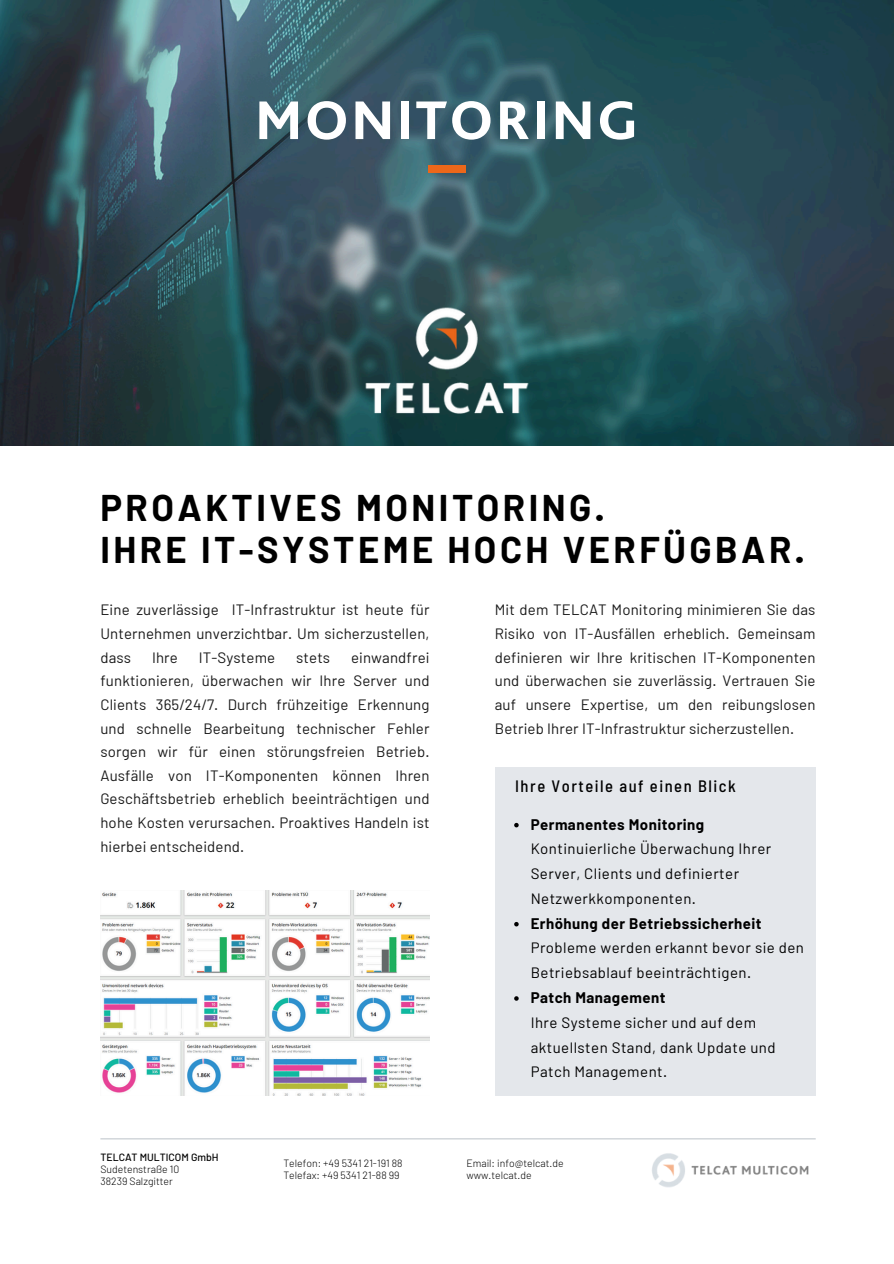
<style>
.page{position:relative;width:894px;height:1264px;background:#fff}
.page>*{position:absolute;margin:0;border:0;box-sizing:border-box;transform-origin:0 0}
.t1{font:800 57px "SZAG Bliss Pro";letter-spacing:.04em;color:#fff}
.t2{font:700 36.3px/41.7px "Barlow";letter-spacing:.095em;color:#000}
.t3{font:500 semi-condensed 16.5px "Barlow";letter-spacing:.09em;color:#000}
.t4{font:15px/23.7px "Barlow";letter-spacing:.01em;color:#191919;text-align:justify}
.t5{font:15px/24.8px "Barlow";letter-spacing:.03em;color:#000}
.t6{font:300 10.5px "Barlow";color:#000}
.t7{font:500 10.5px "Barlow";color:#000}
.s1{font-weight:700}
</style>
<div class="page">
<img style="left:0;top:0;width:892px;height:445px">
<div style="left:494px;top:767px;width:321px;height:328px;background:#e4e7eb"></div>
<div style="left:428px;top:165px;width:37px;height:8px;background:#ec671a"></div>
<img style="left:344px;top:304px;width:205px;height:127px">
<img style="left:100px;top:890px;width:329px;height:205px">
<img style="left:652px;top:1153px;width:157px;height:35px">
<hr style="left:100px;top:1138px;width:715px;height:1px;background:#a9b1b9">
<svg style="left:514px;top:822px;width:4px;height:5px"></svg>
<svg style="left:514px;top:922px;width:4px;height:4px"></svg>
<svg style="left:514px;top:996px;width:4px;height:4px"></svg>
<p class="t1" style="left:255px;top:85px;width:384px">MONITORING</p>
<h2 class="t2" style="left:100px;top:485px;width:705px">PROAKTIVES MONITORING.<br>IHRE IT-SYSTEME HOCH VERFÜGBAR.</h2>
<p class="t4" style="left:100px;top:597px;width:330px">Eine zuverlässige IT-Infrastruktur ist heute für Unternehmen unverzichtbar. Um sicherzustellen, dass</p>
<p class="t4" style="left:152px;top:644px;width:27px">Ihre</p>
<p class="t4" style="left:199px;top:644px;width:78px">IT-Systeme</p>
<p class="t4" style="left:296px;top:644px;width:35px">stets</p>
<p class="t4" style="left:100px;top:644px;width:330px;text-indent:250px">einwandfrei funktionieren, überwachen wir Ihre Server und Clients 365/24/7. Durch frühzeitige Erkennung und schnelle Bearbeitung technischer Fehler sorgen wir für einen störungsfreien Betrieb.<br>Ausfälle von IT-Komponenten können Ihren Geschäftsbetrieb erheblich beeinträchtigen und hohe Kosten verursachen. Proaktives Handeln ist hierbei entscheidend.</p>
<h4 class="t7" style="left:100px;top:1150px;width:120px">TELCAT MULTICOM GmbH</h4>
<p class="t6" style="left:100px;top:1162px;width:80px">Sudetenstraße 10</p>
<h4 class="t6" style="left:100px;top:1174px;width:74px">38239 Salzgitter</h4>
<h3 class="t6" style="left:283px;top:1156px;width:121px">Telefon: +49 5341 21-191 88</h3>
<p class="t6" style="left:283px;top:1168px;width:118px">Telefax: +49 5341 21-88 99</p>
<p class="t4" style="left:494px;top:597px;width:322px">Mit dem TELCAT Monitoring minimieren Sie das Risiko von IT-Ausfällen erheblich. Gemeinsam definieren wir Ihre kritischen IT-Komponenten und überwachen sie zuverlässig. Vertrauen Sie auf unsere Expertise, um den reibungslosen Betrieb Ihrer IT-Infrastruktur sicherzustellen.</p>
<p class="t3" style="left:515px;top:775px;width:222px">Ihre Vorteile auf einen Blick</p>
<p class="t5" style="left:530px;top:811px;width:242px"><span class="s1">Permanentes Monitoring<br></span>Kontinuierliche Überwachung Ihrer<br>Server, Clients und definierter<br>Netzwerkkomponenten.</p>
<p class="t5" style="left:530px;top:910px;width:275px"><span class="s1">Erhöhung der Betriebssicherheit<br></span>Probleme werden erkannt bevor sie den<br>Betriebsablauf beeinträchtigen.</p>
<p class="t5" style="left:530px;top:984px;width:246px"><span class="s1">Patch Management<br></span>Ihre Systeme sicher und auf dem aktuellsten Stand, dank Update und<br>Patch Management.</p>
<p class="t6" style="left:466px;top:1156px;width:99px">Email: info@telcat.de</p>
<p class="t6" style="left:466px;top:1168px;width:67px">www.telcat.de</p>
</div>
